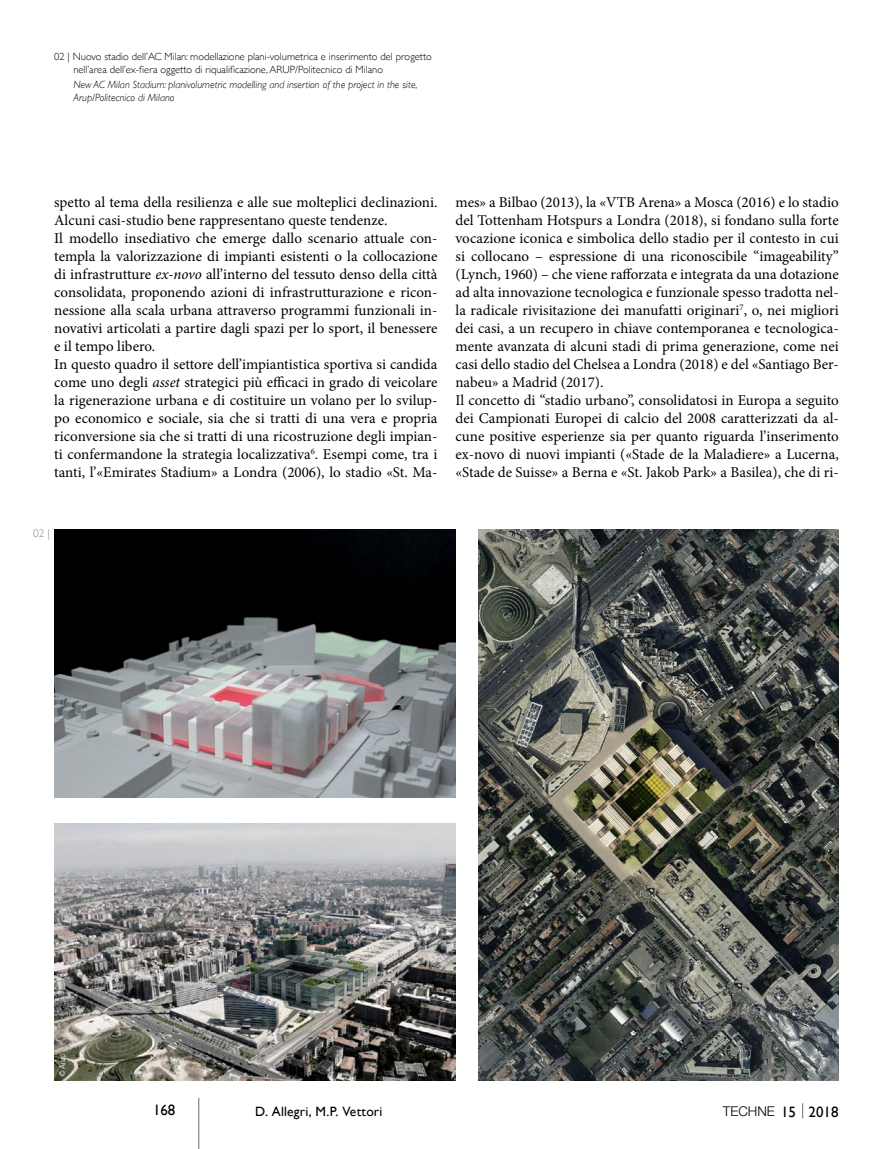
<style>
.page{position:relative;width:893px;height:1149px;background:#fff}
.page>*{position:absolute;margin:0;border:0;box-sizing:border-box;transform-origin:0 0}
.t1{font:15px/18px "Minion Pro";color:#000}
.t2{font:15px "Gill Sans";color:#000}
.t3{font:13.5px "Gill Sans";letter-spacing:.015em;color:#000}
.t4{font:300 13.5px "Helvetica Neue LT Std";color:#000}
.t5{font:300 11.25px "Gill Sans";color:#878786}
.t6{font:300 10.5px/12.8px "Gill Sans";color:#000}
.t7{font:italic 300 10.5px/12.8px "Gill Sans";color:#000}
.s1{font-style:italic}
.s2{font-family:"Gill Sans";font-weight:400;font-size:15px}
</style>
<div class="page">
<svg style="left:802px;top:1103px;width:1px;height:15px"></svg>
<hr style="left:198px;top:1097px;width:1px;height:51px;background:#6e6e6e">
<img style="left:54px;top:823px;width:401px;height:257px">
<img style="left:54px;top:529px;width:401px;height:268px">
<img style="left:479px;top:529px;width:360px;height:551px">
<p class="t6" style="left:73px;top:50px;width:360px;text-indent:-19px">02 | Nuovo stadio dell’AC Milan: modellazione plani-volumetrica e inserimento del progetto nell’area dell’ex-fiera oggetto di riqualificazione, ARUP/Politecnico di Milano</p>
<p class="t7" style="left:73px;top:78px;width:346px">New AC Milan Stadium: planivolumetric modelling and insertion of the project in the site,<br>Arup/Politecnico di Milano</p>
<p class="t1" style="left:54px;top:193px;width:385px">spetto al tema della resilienza e alle sue molteplici declinazioni.<br>Alcuni casi-studio bene rappresentano queste tendenze.<br>Il modello insediativo che emerge dallo scenario attuale con&shy;templa la valorizzazione di impianti esistenti o la collocazione di infrastrutture <span class="s1">ex-novo</span> all’interno del tessuto denso della città consolidata, proponendo azioni di infrastrutturazione e ricon&shy;nessione alla scala urbana attraverso programmi funzionali in&shy;novativi articolati a partire dagli spazi per lo sport, il benessere e il tempo libero.<br>In questo quadro il settore dell’impiantistica sportiva si candida come uno degli <span class="s1">asset</span> strategici più efficaci in grado di veicolare la rigenerazione urbana e di costituire un volano per lo svilup&shy;po economico e sociale, sia che si tratti di una vera e propria riconversione sia che si tratti di una ricostruzione degli impian&shy;ti confermandone la strategia localizzativa<sup>6</sup>. Esempi come, tra i tanti, l’«Emirates Stadium» a Londra (2006), lo stadio «St. Ma-</p>
<p class="t1" style="left:455px;top:193px;width:385px">mes» a Bilbao (2013), la «VTB Arena» a Mosca (2016) e lo stadio del Tottenham Hotspurs a Londra (2018), si fondano sulla forte vocazione iconica e simbolica dello stadio per il contesto in cui si collocano – espressione di una riconoscibile “imageability” (Lynch, 1960) – che viene rafforzata e integrata da una dotazione ad alta innovazione tecnologica e funzionale spesso tradotta nel&shy;la radicale rivisitazione dei manufatti originari<sup>7</sup>, o, nei migliori dei casi, a un recupero in chiave contemporanea e tecnologica&shy;mente avanzata di alcuni stadi di prima generazione, come nei casi dello stadio del Chelsea a Londra (2018) e del «Santiago Ber&shy;nabeu» a Madrid (2017).<br>Il concetto di “stadio urbano”, consolidatosi in Europa a seguito dei Campionati Europei di calcio del 2008 caratterizzati da al&shy;cune positive esperienze sia per quanto riguarda l’inserimento ex-novo di nuovi impianti («Stade de la Maladiere» a Lucerna, «Stade de Suisse» a Berna e «St. Jakob Park» a Basilea), che di ri-</p>
<p class="t5" style="left:33px;top:524px;width:18px">02 |</p>
<p class="t2" style="left:153px;top:1100px;width:24px">168</p>
<p class="t3" style="left:255px;top:1102px;width:129px">D. Allegri, M.P. Vettori</p>
<p class="t4" style="left:723px;top:1102px;width:117px">TECHNE <span class="s2">15 2018</span></p>
</div>
